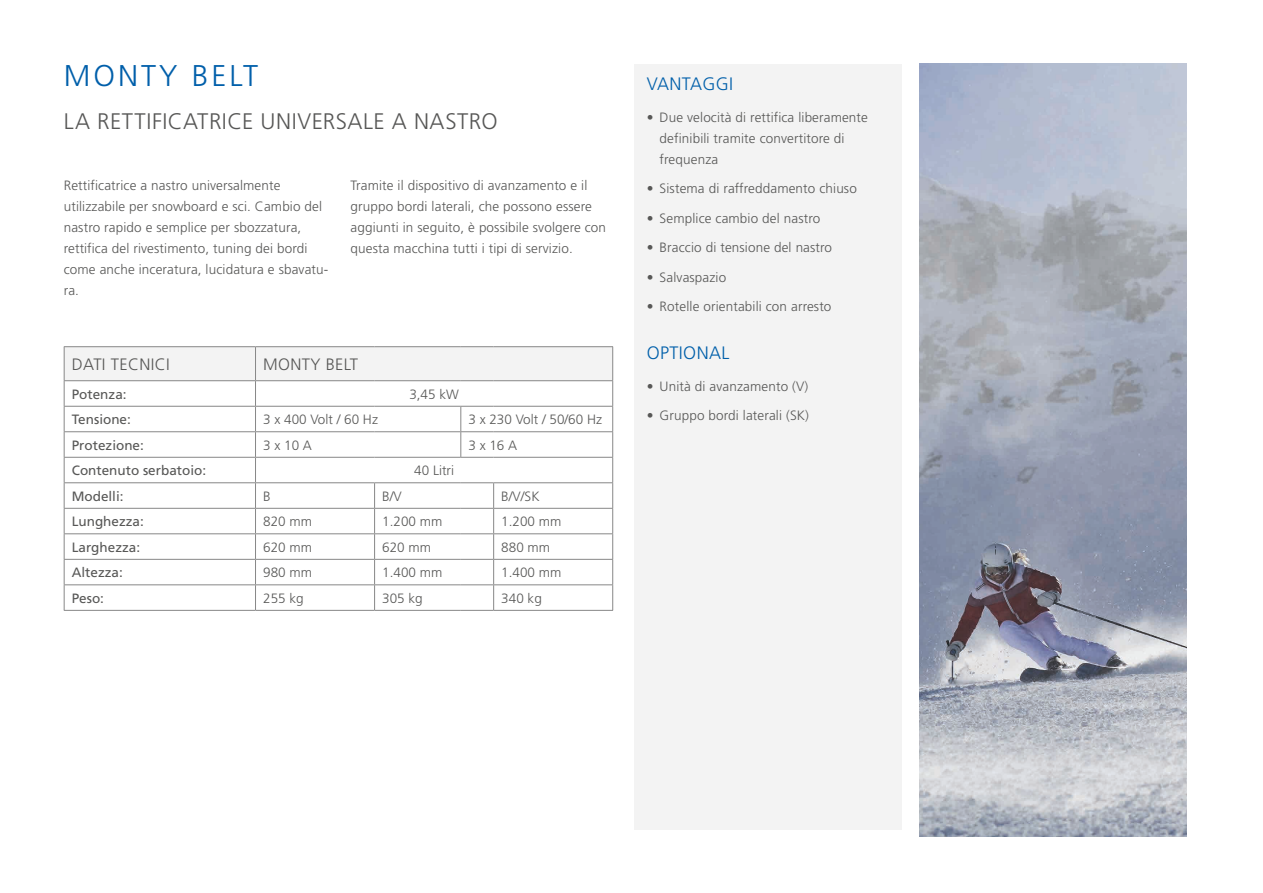
<style>
.page{position:relative;width:1263px;height:893px;background:#fff}
.page>*{position:absolute;margin:0;border:0;box-sizing:border-box;transform-origin:0 0}
.Kapitel_IHV{font:300 30px "Frutiger LT Pro";letter-spacing:.1em;color:#005faa}
.Subheader{font:300 22.5px "Frutiger LT Pro";letter-spacing:.025em;color:#575756}
.Aufzählung_Ü-Schrift{font:300 18px "Frutiger LT Pro";letter-spacing:.02em;color:#005faa}
.Ü-Schrift_in_Tabelle{font:300 16.5px "Frutiger LT Pro";letter-spacing:.02em;color:#575756}
.Fließtext_9_14{font:300 13.5px/21px "Frutiger LT Pro";letter-spacing:.01em;color:#575756}
.Tabelle_LINKS{font:300 13.5px "Frutiger LT Pro";color:#575756}
.Tabelle_FETT{font:13.5px "Frutiger LT Pro";color:#575756}
.Tabelle_ZENTRIERT{font:300 13.5px "Frutiger LT Pro";color:#575756}
</style>
<div class="page">
<hr style="left:64px;top:346px;width:191px;height:1px;background:#878787">
<hr style="left:255px;top:346px;width:120px;height:1px;background:#878787">
<hr style="left:375px;top:346px;width:86px;height:1px;background:#878787">
<hr style="left:461px;top:346px;width:33px;height:1px;background:#878787">
<hr style="left:494px;top:346px;width:119px;height:1px;background:#878787">
<hr style="left:64px;top:610px;width:191px;height:1px;background:#878787">
<hr style="left:255px;top:610px;width:120px;height:1px;background:#878787">
<hr style="left:375px;top:610px;width:86px;height:1px;background:#878787">
<hr style="left:461px;top:610px;width:33px;height:1px;background:#878787">
<svg style="left:64px;top:347px;width:549px;height:263px"></svg>
<hr style="left:494px;top:610px;width:119px;height:1px;background:#878787">
<div style="left:634px;top:64px;width:267px;height:765px;background:#f3f3f3"></div>
<img style="left:919px;top:64px;width:267px;height:772px">
<p class="Kapitel_IHV" style="left:64px;top:58px;width:196px">MONTY BELT</p>
<p class="Subheader" style="left:64px;top:108px;width:435px">LA RETTIFICATRICE UNIVERSALE A NASTRO</p>
<p class="Fließtext_9_14" style="left:64px;top:175px;width:266px">Rettificatrice a nastro universalmente utilizzabile per snowboard e sci. Cambio del nastro rapido e semplice per sbozzatura, rettifica del rivestimento, tuning dei bordi come anche inceratura, lucidatura e sbavatu&shy;ra.</p>
<p class="Fließtext_9_14" style="left:351px;top:175px;width:257px">Tramite il dispositivo di avanzamento e il gruppo bordi laterali, che possono essere aggiunti in seguito, è possibile svolgere con questa macchina tutti i tipi di servizio.</p>
<p class="Ü-Schrift_in_Tabelle" style="left:72px;top:355px;width:99px">DATI TECNICI</p>
<p class="Ü-Schrift_in_Tabelle" style="left:263px;top:355px;width:96px">MONTY BELT</p>
<p class="Tabelle_FETT" style="left:72px;top:386px;width:56px">Potenza:</p>
<p class="Tabelle_ZENTRIERT" style="left:409px;top:386px;width:51px">3,45 kW</p>
<p class="Tabelle_FETT" style="left:72px;top:411px;width:61px">Tensione:</p>
<p class="Tabelle_LINKS" style="left:263px;top:412px;width:116px">3 x 400 Volt / 60 Hz</p>
<p class="Tabelle_LINKS" style="left:468px;top:412px;width:135px">3 x 230 Volt / 50/60 Hz</p>
<p class="Tabelle_FETT" style="left:72px;top:437px;width:74px">Protezione:</p>
<p class="Tabelle_LINKS" style="left:263px;top:437px;width:50px">3 x 10 A</p>
<p class="Tabelle_LINKS" style="left:468px;top:437px;width:50px">3 x 16 A</p>
<p class="Tabelle_FETT" style="left:72px;top:462px;width:136px">Contenuto serbatoio:</p>
<p class="Tabelle_ZENTRIERT" style="left:414px;top:463px;width:41px">40 Litri</p>
<p class="Tabelle_FETT" style="left:72px;top:488px;width:53px">Modelli:</p>
<p class="Tabelle_LINKS" style="left:263px;top:488px;width:9px">B</p>
<p class="Tabelle_LINKS" style="left:382px;top:488px;width:21px">B/V</p>
<p class="Tabelle_LINKS" style="left:501px;top:488px;width:40px">B/V/SK</p>
<p class="Tabelle_FETT" style="left:72px;top:513px;width:74px">Lunghezza:</p>
<p class="Tabelle_LINKS" style="left:263px;top:514px;width:50px">820 mm</p>
<p class="Tabelle_LINKS" style="left:382px;top:514px;width:62px">1.200 mm</p>
<p class="Tabelle_LINKS" style="left:501px;top:514px;width:62px">1.200 mm</p>
<p class="Tabelle_FETT" style="left:72px;top:539px;width:70px">Larghezza:</p>
<p class="Tabelle_LINKS" style="left:263px;top:539px;width:50px">620 mm</p>
<p class="Tabelle_LINKS" style="left:382px;top:539px;width:50px">620 mm</p>
<p class="Tabelle_LINKS" style="left:501px;top:539px;width:50px">880 mm</p>
<p class="Tabelle_FETT" style="left:72px;top:564px;width:53px">Altezza:</p>
<p class="Tabelle_LINKS" style="left:263px;top:565px;width:50px">980 mm</p>
<p class="Tabelle_LINKS" style="left:382px;top:565px;width:62px">1.400 mm</p>
<p class="Tabelle_LINKS" style="left:501px;top:565px;width:62px">1.400 mm</p>
<p class="Tabelle_FETT" style="left:72px;top:590px;width:34px">Peso:</p>
<p class="Tabelle_LINKS" style="left:263px;top:590px;width:42px">255 kg</p>
<p class="Tabelle_LINKS" style="left:382px;top:590px;width:42px">305 kg</p>
<p class="Tabelle_LINKS" style="left:501px;top:590px;width:42px">340 kg</p>
<p class="Aufzählung_Ü-Schrift" style="left:647px;top:73px;width:88px">VANTAGGI</p>
<p class="Fließtext_9_14" style="left:660px;top:107px;width:210px;text-indent:-13px">• Due velocità di rettifica liberamente definibili tramite convertitore di frequenza</p>
<p class="Fließtext_9_14" style="left:647px;top:178px;width:211px">• Sistema di raffreddamento chiuso</p>
<p class="Fließtext_9_14" style="left:647px;top:208px;width:175px">• Semplice cambio del nastro</p>
<p class="Fließtext_9_14" style="left:647px;top:237px;width:187px">• Braccio di tensione del nastro</p>
<p class="Fließtext_9_14" style="left:647px;top:267px;width:81px">• Salvaspazio</p>
<p class="Fließtext_9_14" style="left:647px;top:296px;width:186px">• Rotelle orientabili con arresto</p>
<p class="Aufzählung_Ü-Schrift" style="left:647px;top:343px;width:84px">OPTIONAL</p>
<p class="Fließtext_9_14" style="left:647px;top:376px;width:163px">• Unità di avanzamento (V)</p>
<p class="Fließtext_9_14" style="left:647px;top:405px;width:164px">• Gruppo bordi laterali (SK)</p>
</div>
